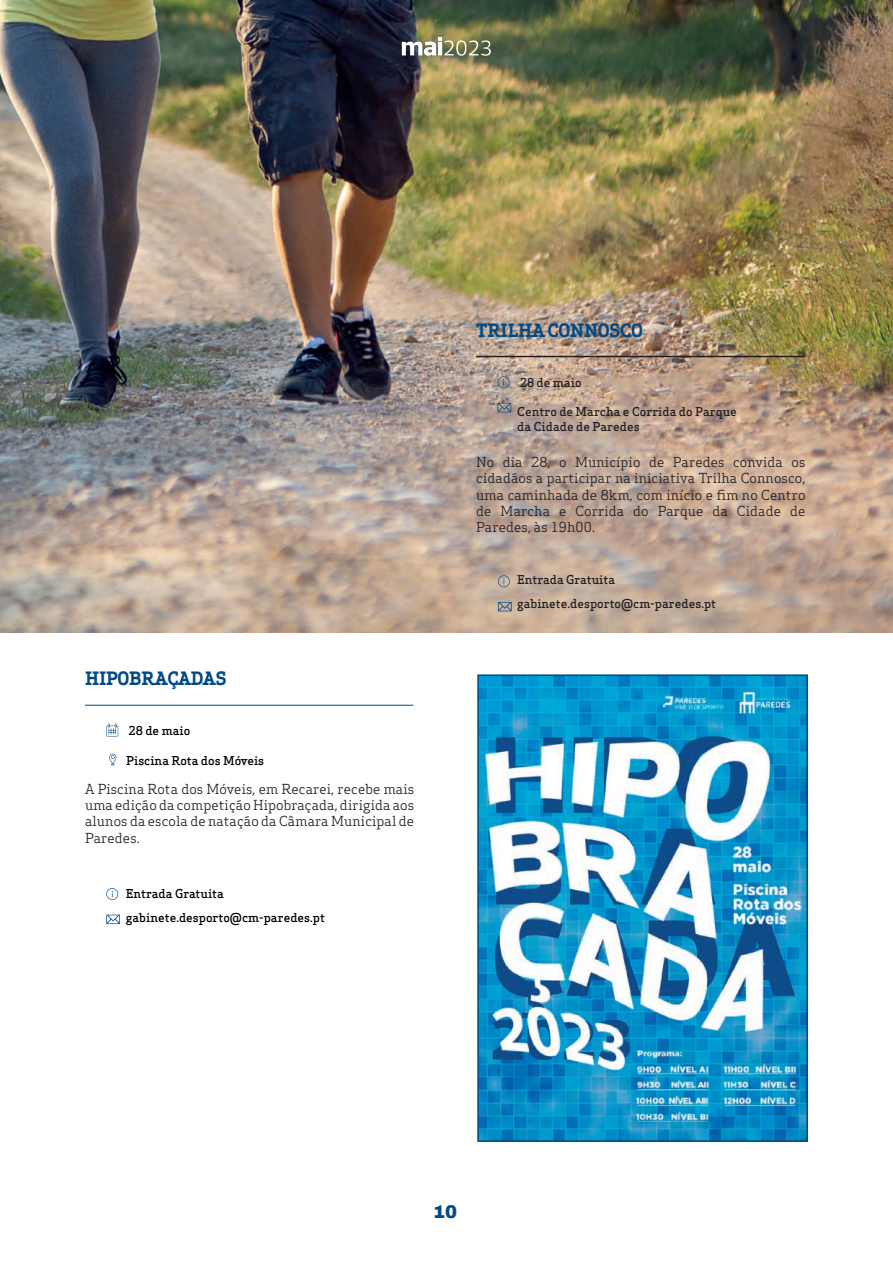
<style>
.page{position:relative;width:893px;height:1263px;background:#fff}
.page>*{position:absolute;margin:0;border:0;box-sizing:border-box;transform-origin:0 0}
.t1{font:700 18px "Apex Serif";letter-spacing:-.01em;color:#014a86}
.t2{font:900 18px "Archivo";color:#014a86}
.t3{font:13.5px/16.2px "Apex Serif";letter-spacing:.01em;color:#231f20;text-align:justify}
.t4{font:500 12px/14.4px "Apex Serif";color:#231f20}
.t5{font:500 12px/23.1px "Apex Serif";color:#000}
</style>
<div class="page">
<img style="left:0;top:0;width:893px;height:633px">
<hr style="left:476px;top:356px;width:328px;height:1px;background:#231f20">
<svg style="left:497px;top:376px;width:12px;height:12px"></svg>
<svg style="left:497px;top:403px;width:14px;height:9px"></svg>
<svg style="left:402px;top:37px;width:89px;height:19px"></svg>
<img style="left:480px;top:677px;width:325px;height:462px">
<div style="left:477px;top:674px;width:331px;height:468px;border:2px solid #014a86"></div>
<hr style="left:85px;top:705px;width:328px;height:1px;background:#014a86">
<svg style="left:106px;top:723px;width:12px;height:13px"></svg>
<svg style="left:109px;top:754px;width:7px;height:11px"></svg>
<svg style="left:106px;top:888px;width:12px;height:12px"></svg>
<svg style="left:106px;top:915px;width:14px;height:9px"></svg>
<svg style="left:498px;top:575px;width:12px;height:12px"></svg>
<svg style="left:498px;top:602px;width:14px;height:9px"></svg>
<h1 class="t1" style="left:85px;top:667px;width:143px">HIPOBRAÇADAS</h1>
<p class="t5" style="left:129px;top:719px;width:63px">28 de maio</p>
<p class="t5" style="left:126px;top:749px;width:140px">Piscina Rota dos Móveis</p>
<p class="t3" style="left:85px;top:781px;width:331px">A Piscina Rota dos Móveis, em Recarei, recebe mais uma edição da competição Hipobraçada, dirigida aos alunos da escola de natação da Câmara Municipal de Paredes.</p>
<p class="t5" style="left:126px;top:882px;width:201px">Entrada Gratuita gabinete.desporto@cm-paredes.pt</p>
<h1 class="t1" style="left:476px;top:319px;width:168px">TRILHA CONNOSCO</h1>
<p class="t4" style="left:520px;top:375px;width:63px">28 de maio</p>
<p class="t4" style="left:517px;top:405px;width:221px">Centro de Marcha e Corrida do Parque da Cidade de Paredes</p>
<p class="t3" style="left:476px;top:454px;width:331px">No dia 28, o Município de Paredes convida os cidadãos a participar na iniciativa Trilha Connosco, uma caminhada de 8km, com início e fim no Centro de Marcha e Corrida do Parque da Cidade de Paredes, às 19h00.</p>
<p class="t4" style="left:517px;top:568px;width:201px;line-height:23.1px">Entrada Gratuita gabinete.desporto@cm-paredes.pt</p>
<h1 class="t2" style="left:433px;top:1201px;width:26px">10</h1>
</div>
